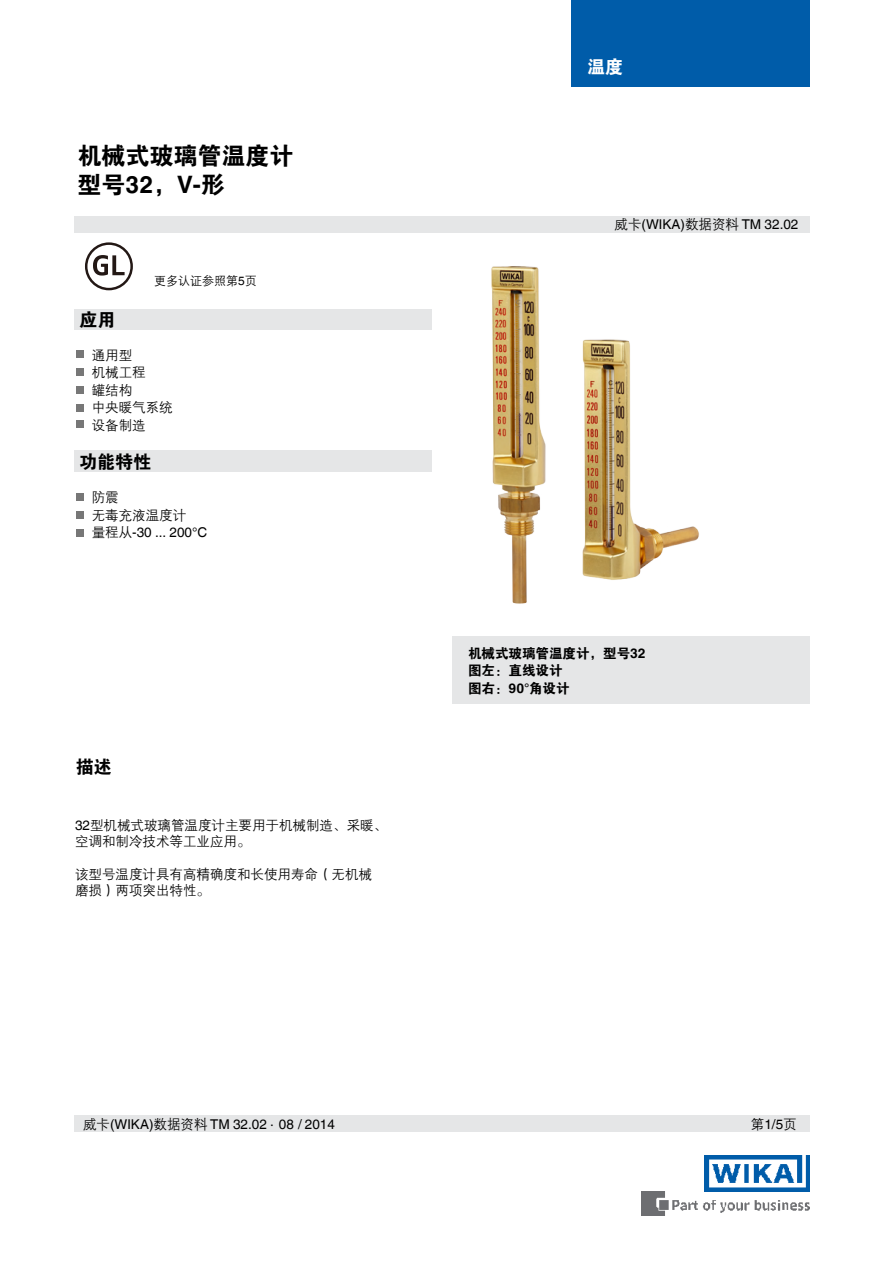
<style>
.page{position:relative;width:893px;height:1263px;background:#fff}
.page>*{position:absolute;margin:0;border:0;box-sizing:border-box;transform-origin:0 0}
.t1{font:24px/28.8px "FZDHTJW GB1 0";color:#000}
.t2{font:18px "FZDHTJW GB1 0";color:#000}
.t3{font:18px "FZDHTJW GB1 0";color:#fff}
.t4{font:13.5px/17.5px "FZZDXJW GB1 0";color:#000}
.t5{font:13.5px "Helvetica World";color:#000}
.t6{font:13.5px/17.5px "FZDHTJW GB1 0";color:#000}
.t7{font:12px "FZZDXJW GB1 0";color:#000}
.s1{font-family:"Helvetica World";font-weight:700}
.s2{font-family:"Helvetica World"}
.s3{font-family:"FZZDXJW GB1 0"}
.s4{color:#010202}
</style>
<div class="page">
<div style="left:74px;top:1115px;width:736px;height:17px;background:#e5e6e7"></div>
<div style="left:74px;top:216px;width:736px;height:17px;background:#e5e6e7"></div>
<img style="left:705px;top:1155px;width:105px;height:36px">
<img style="left:642px;top:1191px;width:167px;height:24px">
<div style="left:571px;top:0;width:238px;height:87px;background:#005ca9"></div>
<div style="left:74px;top:451px;width:358px;height:21px;background:#e5e6e7"></div>
<div style="left:453px;top:636px;width:357px;height:68px;background:#e5e6e7"></div>
<div style="left:74px;top:309px;width:358px;height:21px;background:#e5e6e7"></div>
<div style="left:76px;top:351px;width:8px;height:7px;background:#777"></div>
<div style="left:76px;top:368px;width:8px;height:8px;background:#777"></div>
<div style="left:76px;top:386px;width:8px;height:8px;background:#777"></div>
<div style="left:76px;top:404px;width:8px;height:8px;background:#777"></div>
<div style="left:76px;top:420px;width:8px;height:8px;background:#777"></div>
<div style="left:76px;top:494px;width:8px;height:7px;background:#777"></div>
<div style="left:76px;top:511px;width:8px;height:8px;background:#777"></div>
<div style="left:76px;top:529px;width:8px;height:8px;background:#777"></div>
<div style="left:85px;top:242px;width:48px;height:48px;border:2px solid #231815;border-radius:50%"></div>
<svg style="left:93px;top:255px;width:32px;height:21px"></svg>
<img style="left:582px;top:339px;width:117px;height:241px">
<img style="left:491px;top:266px;width:55px;height:338px">
<h1 class="t1" style="left:78px;top:142px;width:218px">机械式玻璃管温度计型号<span class="s1">32</span>，<span class="s1">V-</span>形</h1>
<h2 class="t2" style="left:80px;top:310px;width:37px">应用</h2>
<p class="t7" style="left:154px;top:275px;width:104px">更多认证参照第<span class="s2">5</span>页</p>
<p class="t4" style="left:92px;top:347px;width:82px">通用型<br>机械工程<br>罐结构<br>中央暖气系统设备制造</p>
<h2 class="t2" style="left:79px;top:452px;width:73px">功能特性</h2>
<p class="t4" style="left:92px;top:489px;width:96px">防震<br>无毒充液温度计</p>
<p class="t5" style="left:92px;top:525px;width:117px"><span class="s3">量程从</span>-30 ... 200°C</p>
<h2 class="t2" style="left:76px;top:757px;width:37px">描述</h2>
<p class="t4" style="left:75px;top:818px;width:314px;line-height:16.2px"><span class="s2">32</span>型机械式玻璃管温度计主要用于机械制造、采暖、空调和制冷技术等工业应用。</p>
<p class="t4" style="left:75px;top:867px;width:298px;line-height:16.2px">该型号温度计具有高精确度和长使用寿命（无机械磨损）两项突出特性。</p>
<h2 class="t3" style="left:587px;top:57px;width:37px">温度</h2>
<p class="t5" style="left:615px;top:217px;width:185px"><span class="s3">威卡</span>(WIKA)<span class="s3">数据资料</span> TM 32.02</p>
<p class="t6" style="left:468px;top:644px;width:179px">机械式玻璃管温度计，型号<span class="s1">32</span>图左：直线设计<br>图右：<span class="s1">90°</span>角设计</p>
<p class="t5" style="left:83px;top:1117px;width:253px"><span class="s3">威卡</span>(WIKA)<span class="s3">数据资料</span> TM 32.02 <span class="s4">·</span> 08 / 2014</p>
<p class="t5" style="left:751px;top:1117px;width:47px"><span class="s3">第</span>1/5<span class="s3">页</span></p>
</div>
